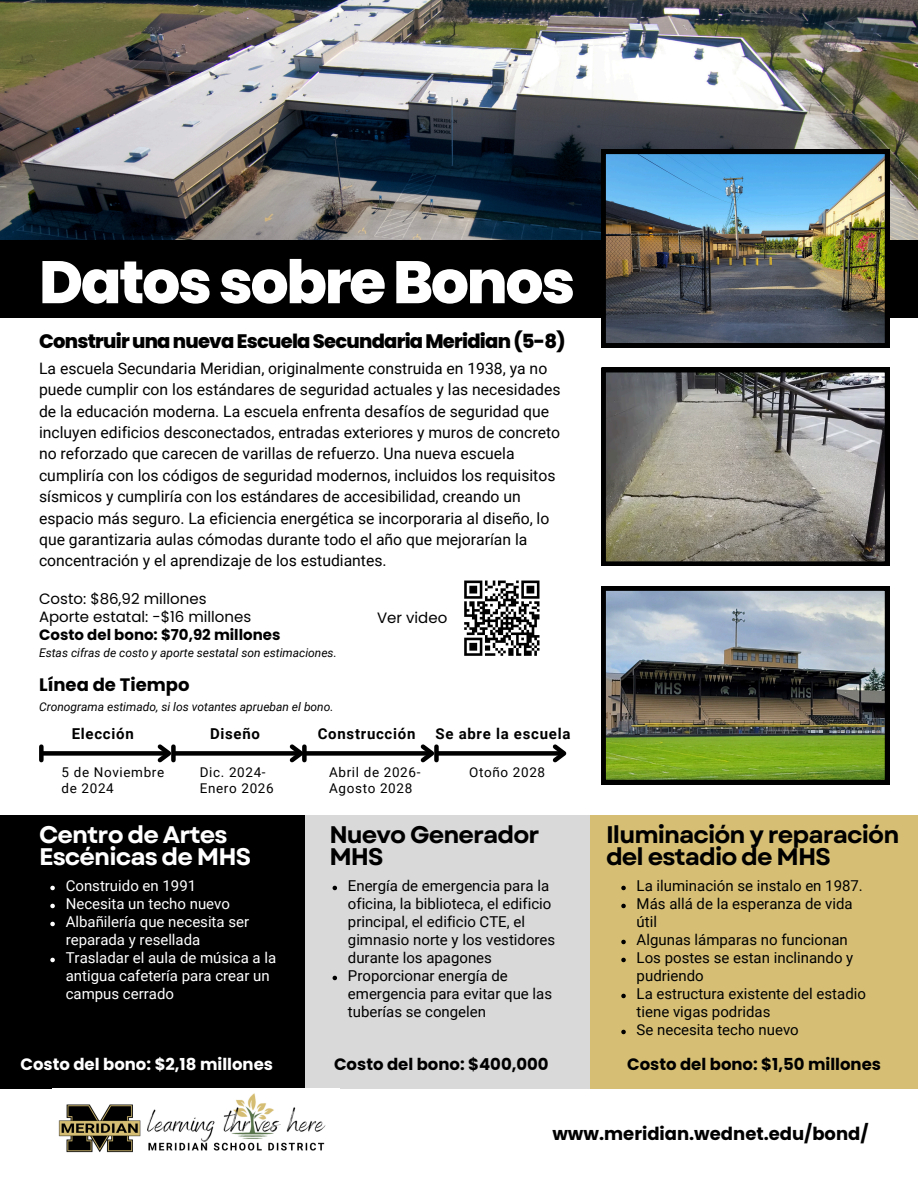
<style>
.page{position:relative;width:918px;height:1188px;background:#fff}
.page>*{position:absolute;margin:0;border:0;box-sizing:border-box;transform-origin:0 0}
.t1{font:800 59.85px "Poppins";letter-spacing:-.04em;color:#fff}
.t2{font:700 24px/22.5px "Garet";letter-spacing:-.04em;color:#000}
.t3{font:700 24px/22.5px "Garet";letter-spacing:-.04em;color:#fff}
.t4{font:22.5px "Garet";letter-spacing:-.04em;color:#fff}
.t5{font:800 19.5px "Poppins";letter-spacing:-.04em;color:#000}
.t6{font:700 18px "Poppins";color:#000}
.t7{font:700 16.5px "Poppins";color:#000}
.t8{font:700 16.5px "Poppins";color:#fff}
.t9{font:15.75px/21.3px "Roboto";color:#000}
.t10{font:15px/18px "Roboto";color:#000}
.t11{font:15px/18px "Roboto";color:#fff}
.t12{font:15px/18px "Poppins";color:#000}
.t13{font:700 15px "Roboto";letter-spacing:.05em;color:#000}
.t14{font:13.5px/15.8px "Roboto";letter-spacing:.05em;color:#000}
.t15{font:italic 12px "Roboto";color:#000}
.s1{font-weight:700}
</style>
<div class="page">
<svg style="left:601px;top:368px;width:288px;height:198px;background:#84827b"></svg>
<img style="left:601px;top:586px;width:288px;height:198px">
<div style="left:304px;top:815px;width:286px;height:273px;background:#d9d9d9"></div>
<div style="left:0;top:815px;width:304px;height:273px;background:#000"></div>
<div style="left:590px;top:815px;width:328px;height:273px;background:#d6bf75"></div>
<div style="left:42px;top:751px;width:127px;height:5px;background:#000"></div>
<div style="left:39px;top:747px;width:5px;height:13px;background:#000"></div>
<svg style="left:154px;top:744px;width:22px;height:19px"></svg>
<div style="left:175px;top:751px;width:126px;height:5px;background:#000"></div>
<div style="left:171px;top:747px;width:5px;height:13px;background:#000"></div>
<svg style="left:286px;top:744px;width:21px;height:19px"></svg>
<div style="left:306px;top:751px;width:126px;height:5px;background:#000"></div>
<div style="left:302px;top:747px;width:5px;height:13px;background:#000"></div>
<svg style="left:417px;top:744px;width:22px;height:19px"></svg>
<div style="left:438px;top:751px;width:126px;height:5px;background:#000"></div>
<div style="left:434px;top:747px;width:5px;height:13px;background:#000"></div>
<svg style="left:549px;top:744px;width:18px;height:19px"></svg>
<div style="left:0;top:10px;width:918px;height:308px;background:#000"></div>
<img style="left:0;top:0;width:918px;height:240px">
<img style="left:601px;top:150px;width:288px;height:198px">
<svg style="left:50px;top:886px;width:5px;height:4px"></svg>
<svg style="left:50px;top:904px;width:5px;height:4px"></svg>
<svg style="left:50px;top:922px;width:5px;height:4px"></svg>
<svg style="left:50px;top:958px;width:5px;height:4px"></svg>
<svg style="left:333px;top:886px;width:4px;height:4px"></svg>
<svg style="left:333px;top:976px;width:4px;height:4px"></svg>
<svg style="left:621px;top:886px;width:5px;height:4px"></svg>
<svg style="left:621px;top:904px;width:5px;height:4px"></svg>
<svg style="left:621px;top:940px;width:5px;height:4px"></svg>
<svg style="left:621px;top:958px;width:5px;height:4px"></svg>
<svg style="left:621px;top:994px;width:5px;height:4px"></svg>
<svg style="left:621px;top:1030px;width:5px;height:4px"></svg>
<svg style="left:464px;top:580px;width:76px;height:76px"></svg>
<img style="left:58px;top:1093px;width:268px;height:60px">
<h5 class="t1" style="left:39px;top:240px;width:538px">DatossobreBonos</h5>
<p class="t5" style="left:39px;top:328px;width:528px">ConstruirunanuevaEscuelaSecundariaMeridian(5-8)</p>
<p class="t9" style="left:39px;top:358px;width:523px">La escuela Secundaria Meridian, originalmente construida en 1938, ya no puede cumplir con los estándares de seguridad actuales y las necesidades de la educación moderna. La escuela enfrenta desafíos de seguridad que incluyen edificios desconectados, entradas exteriores y muros de concreto no reforzado que carecen de varillas de refuerzo. Una nueva escuela cumpliría con los códigos de seguridad modernos, incluidos los requisitos sísmicos y cumpliría con los estándares de accesibilidad, creando un espacio más seguro. La eficiencia energética se incorporaria al diseño, lo que garantizaria aulas cómodas durante todo el año que mejorarían la concentración y el aprendizaje de los estudiantes.</p>
<h5 class="t12" style="left:39px;top:589px;width:243px">Costo: $86,92 millones<br>Aporte estatal: -$16 millones<br><span class="s1">Costo del bono: $70,92 millones</span></h5>
<p class="t15" style="left:39px;top:646px;width:299px">Estas cifras de costo y aporte sestatal son estimaciones.</p>
<p class="t6" style="left:39px;top:672px;width:152px">Línea de Tiempo</p>
<p class="t15" style="left:39px;top:699px;width:296px">Cronograma estimado, si los votantes aprueban el bono.</p>
<p class="t12" style="left:377px;top:608px;width:72px">Ver video</p>
<h6 class="t13" style="left:72px;top:726px;width:64px">Elección</h6>
<h6 class="t14" style="left:62px;top:764px;width:104px">5 de Noviembre de 2024</h6>
<p class="t13" style="left:210px;top:726px;width:52px">Diseño</p>
<h6 class="t14" style="left:200px;top:764px;width:75px">Dic. 2024-<br>Enero 2026</h6>
<p class="t3" style="left:39px;top:823px;width:214px">Centro de Artes<br>Escénicas de MHS</p>
<p class="t11" style="left:66px;top:877px;width:132px">Construido en 1991</p>
<h6 class="t11" style="left:66px;top:895px;width:166px">Necesita un techo nuevo</h6>
<h2 class="t11" style="left:66px;top:913px;width:185px">Albañilería que necesita ser reparada y resellada</h2>
<p class="t11" style="left:66px;top:949px;width:212px">Trasladar el aula de música a la antigua cafetería para crear un campus cerrado</p>
<h4 class="t4" style="left:66px;top:919px;width:75px">Dónde</h4>
<p class="t13" style="left:318px;top:726px;width:99px">Construcción</p>
<h4 class="t14" style="left:329px;top:764px;width:93px">Abril de 2026-<br>Agosto 2028</h4>
<p class="t13" style="left:435px;top:725px;width:136px">Se abre la escuela</p>
<h5 class="t14" style="left:469px;top:764px;width:78px">Otoño 2028</h5>
<p class="t2" style="left:329px;top:823px;width:212px">Nuevo Generador<br>MHS</p>
<p class="t10" style="left:348px;top:877px;width:209px">Energía de emergencia para la oficina, la biblioteca, el edificio principal, el edificio CTE, el gimnasio norte y los vestidores durante los apagones</p>
<p class="t10" style="left:348px;top:967px;width:206px">Proporcionar energía de emergencia para evitar que las tuberías se congelen</p>
<p class="t2" style="left:606px;top:823px;width:295px">Iluminación y reparación del estadio de MHS</p>
<h3 class="t10" style="left:637px;top:877px;width:228px">La iluminación se instalo en 1987.</h3>
<h5 class="t10" style="left:637px;top:895px;width:218px">Más allá de la esperanza de vida útil</h5>
<h2 class="t10" style="left:637px;top:931px;width:213px">Algunas lámparas no funcionan</h2>
<p class="t10" style="left:637px;top:949px;width:218px">Los postes se estan inclinando y pudriendo</p>
<p class="t10" style="left:637px;top:985px;width:231px">La estructura existente del estadio tiene vigas podridas</p>
<h5 class="t10" style="left:637px;top:1021px;width:164px">Se necesita techo nuevo</h5>
<p class="t8" style="left:21px;top:1053px;width:254px">Costo del bono: $2,18 millones</p>
<h2 class="t7" style="left:334px;top:1053px;width:216px">Costo del bono: $400,000</h2>
<p class="t7" style="left:627px;top:1053px;width:255px">Costo del bono: $1,50 millones</p>
<h5 class="t6" style="left:552px;top:1121px;width:318px">www.meridian.wednet.edu/bond/</h5>
</div>
